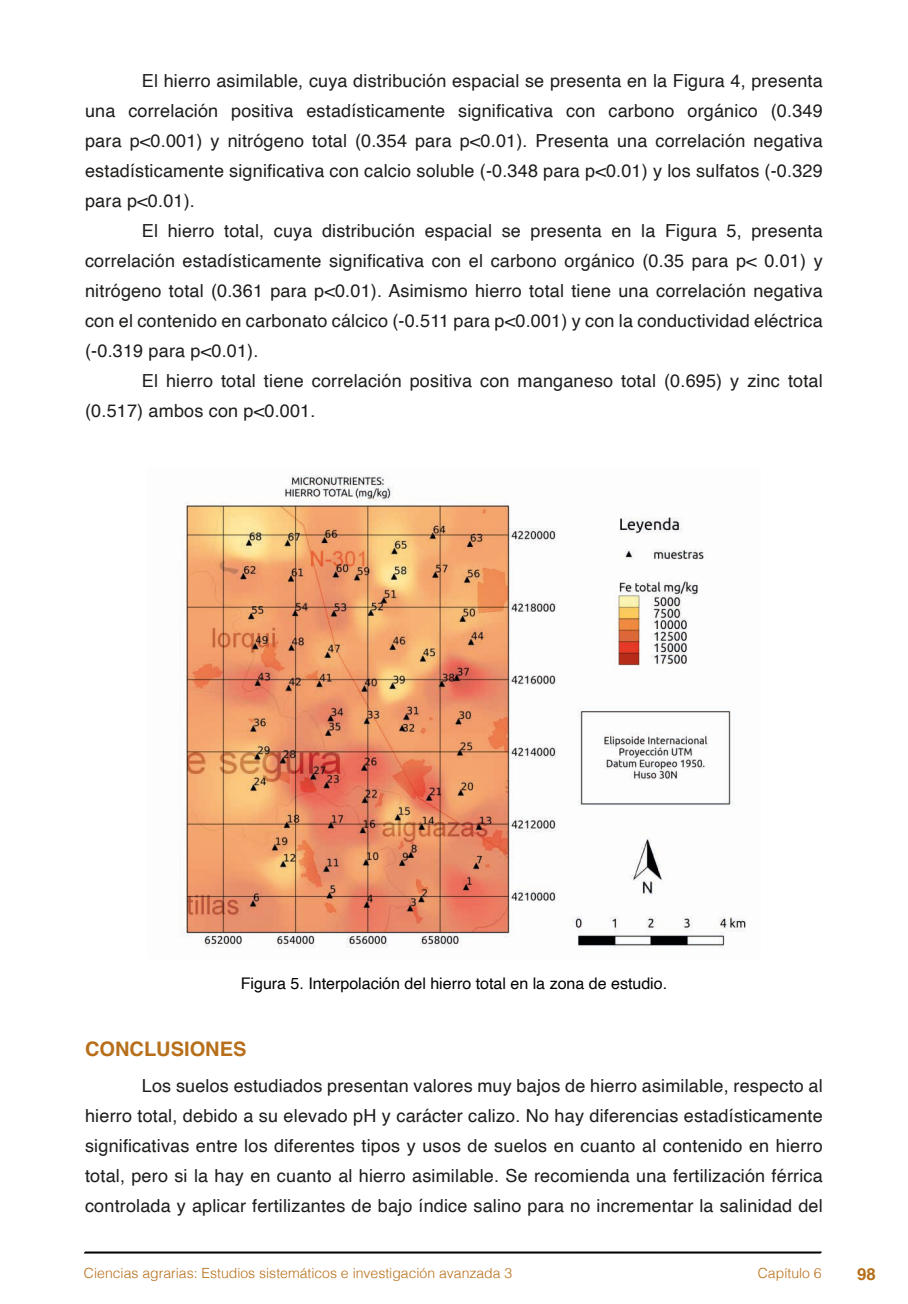
<style>
.page{position:relative;width:908px;height:1304px;background:#fff}
.page>*{position:absolute;margin:0;border:0;box-sizing:border-box;transform-origin:0 0}
.t1{font:700 20px "Helvetica";color:#b76f1b}
.t2{font:18px/30px "Helvetica";letter-spacing:.01em;color:#1d1d1b;text-align:justify}
.t3{font:700 16.8px "Helvetica";color:#b76f1b}
.t4{font:16px "Helvetica";color:#000}
.t5{font:300 14px "Helvetica";color:#b76f1b}
</style>
<div class="page">
<svg style="left:84px;top:1251px;width:737px;height:3px;background:#515151"></svg>
<img style="left:180px;top:475px;width:566px;height:473px">
<p class="t2" style="left:85px;top:66px;width:738px;text-indent:57px">El hierro asimilable, cuya distribución espacial se presenta en la Figura 4, presenta una correlación positiva estadísticamente significativa con carbono orgánico (0.349 para p&lt;0.001) y nitrógeno total (0.354 para p&lt;0.01). Presenta una correlación negativa estadísticamente significativa con calcio soluble (-0.348 para p&lt;0.01) y los sulfatos (-0.329 para p&lt;0.01).</p>
<p class="t2" style="left:85px;top:216px;width:738px;text-indent:57px">El hierro total, cuya distribución espacial se presenta en la Figura 5, presenta correlación estadísticamente significativa con el carbono orgánico (0.35 para p&lt; 0.01) y nitrógeno total (0.361 para p&lt;0.01). Asimismo hierro total tiene una correlación negativa con el contenido en carbonato cálcico (-0.511 para p&lt;0.001) y con la conductividad eléctrica (-0.319 para p&lt;0.01).</p>
<p class="t2" style="left:85px;top:366px;width:738px;text-indent:57px">El hierro total tiene correlación positiva con manganeso total (0.695) y zinc total (0.517) ambos con p&lt;0.001.</p>
<p class="t4" style="left:241px;top:971px;width:428px">Figura 5. Interpolación del hierro total en la zona de estudio.</p>
<p class="t1" style="left:85px;top:1037px;width:163px">CONCLUSIONES</p>
<p class="t2" style="left:85px;top:1071px;width:738px;text-indent:57px">Los suelos estudiados presentan valores muy bajos de hierro asimilable, respecto al hierro total, debido a su elevado pH y carácter calizo. No hay diferencias estadísticamente significativas entre los diferentes tipos y usos de suelos en cuanto al contenido en hierro total, pero si la hay en cuanto al hierro asimilable. Se recomienda una fertilización férrica controlada y aplicar fertilizantes de bajo índice salino para no incrementar la salinidad del</p>
<p class="t5" style="left:84px;top:1261px;width:429px">Ciencias agrarias: Estudios sistemáticos e investigación avanzada 3</p>
<p class="t5" style="left:757px;top:1261px;width:65px">Capítulo 6</p>
<p class="t3" style="left:856px;top:1264px;width:20px">98</p>
</div>
